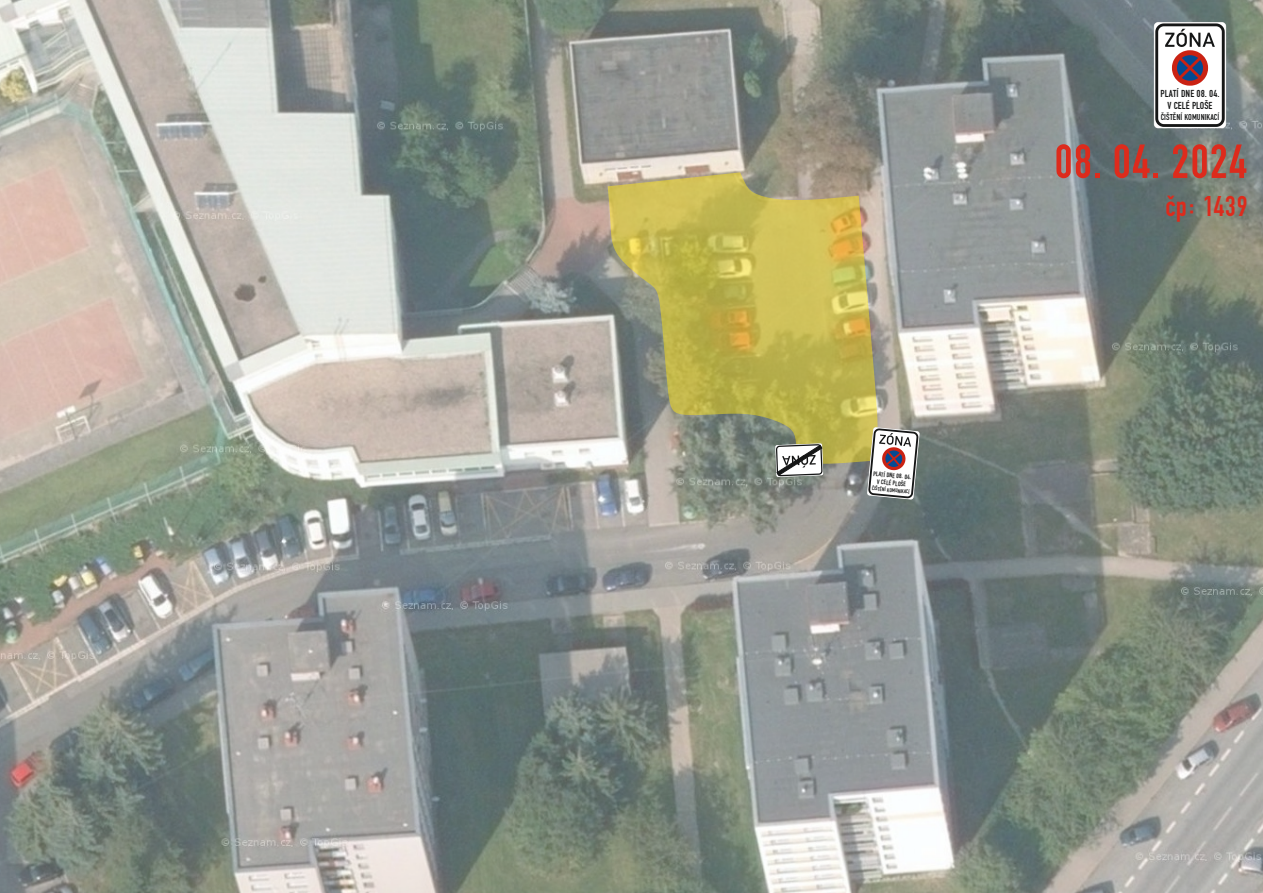
<style>
.page{position:relative;width:1263px;height:893px;background:#fff}
.page>*{position:absolute;margin:0;border:0;box-sizing:border-box;transform-origin:0 0}
.t1{font:50.1px "Znacky uzke";color:#dd2b1c}
.t2{font:30px "Znacky uzke";color:#dd2b1c}
.t3{font:10.65px/11.9px "Znacky uzke";color:#151616;text-align:center}
.t4{font:9px "Znacky uzke";color:#151616}
.t5{font:6.9px/7.6px "Znacky uzke";color:#151616;text-align:center}
.t6{font:5.85px "Znacky uzke";color:#151616}
</style>
<div class="page">
<img style="left:0;top:0;width:1263px;height:893px">
<svg style="left:608px;top:172px;width:270px;height:292px;background:#b6ad63"></svg>
<svg style="left:1154px;top:22px;width:72px;height:106px"></svg>
<svg style="left:867px;top:427px;width:53px;height:72px"></svg>
<svg style="left:775px;top:443px;width:48px;height:34px"></svg>
<p class="t5" style="left:873px;top:470px;width:40px;rotate:5deg">PLATÍ DNE 08. 04.<br>V CELÉ PLOŠE</p>
<p class="t6" style="left:872px;top:486px;width:39px;rotate:5deg">ČIŠTĚNÍ KOMUNIKACÍ</p>
<p class="t3" style="left:1160px;top:89px;width:61px">PLATÍ DNE 08. 04.<br>V CELÉ PLOŠE</p>
<p class="t4" style="left:1161px;top:113px;width:60px">ČIŠTĚNÍ KOMUNIKACÍ</p>
<h1 class="t1" style="left:1054px;top:144px;width:195px">08. 04. 2024</h1>
<h2 class="t2" style="left:1165px;top:196px;width:84px">čp: 1439</h2>
</div>
